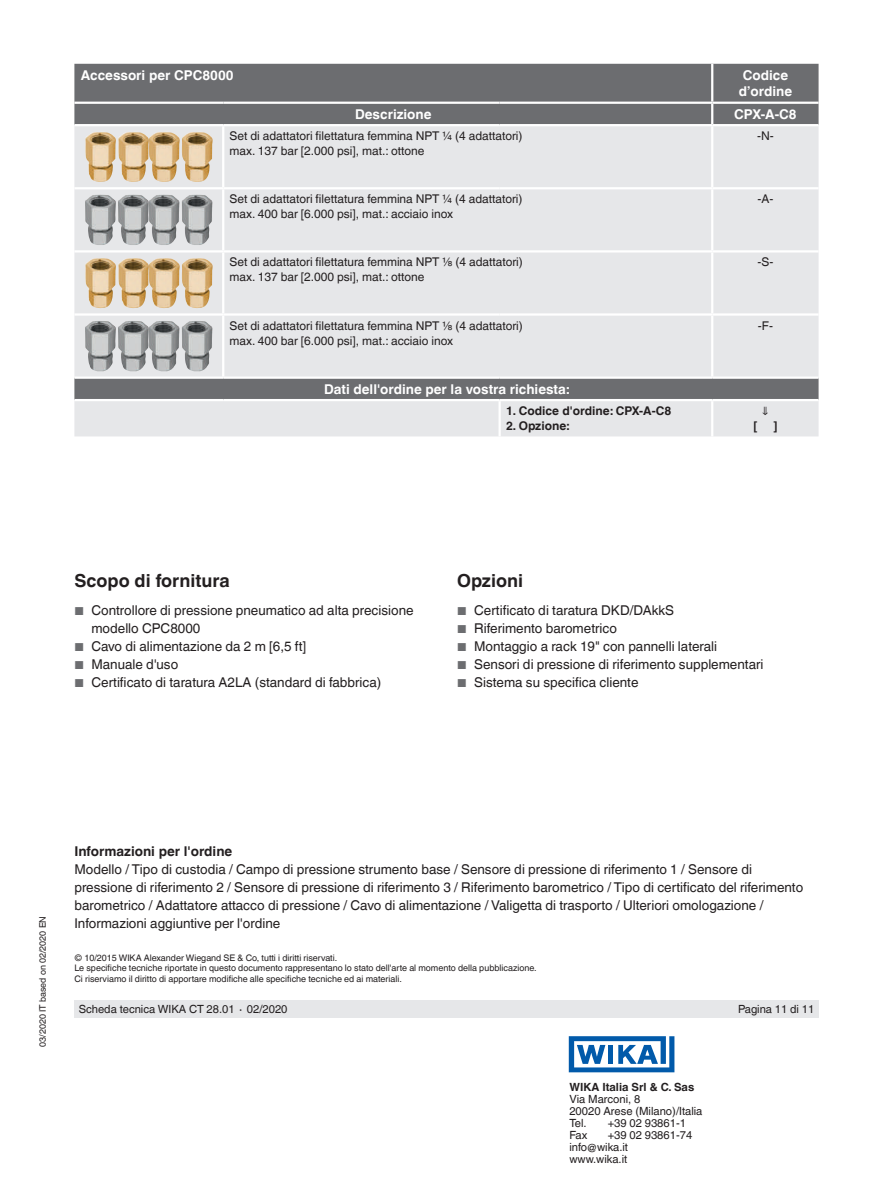
<style>
.page{position:relative;width:893px;height:1188px;background:#fff}
.page>*{position:absolute;margin:0;border:0;box-sizing:border-box;transform-origin:0 0}
.t1{font:700 18px "Helvetica World";color:#231f20}
.t2{font:13.5px/18px "Helvetica World";color:#231f20}
.t3{font:700 13.5px/16.5px "Helvetica World";color:#fff}
.t4{font:700 13.5px "Helvetica World";color:#231f20}
.t5{font:12px/15px "Helvetica World";color:#231f20}
.t6{font:700 12px "Helvetica World";color:#231f20}
.t7{font:11.25px/12px "Helvetica World";color:#231f20}
.t8{font:700 11.25px "Helvetica World";color:#231f20}
.t9{font:9px/10.5px "Helvetica World";color:#231f20}
.s1{font-size:11.55px;color:#6c6d70}
</style>
<div class="page">
<div style="left:74px;top:1000px;width:745px;height:18px;background:#e6e7e9"></div>
<svg style="left:569px;top:1036px;width:105px;height:36px"></svg>
<div style="left:74px;top:64px;width:745px;height:60px;background:#6c6d70"></div>
<svg style="left:74px;top:126px;width:745px;height:310px;background:#dcdddf"></svg>
<hr style="left:222px;top:126px;width:2px;height:61px;background:#fff">
<hr style="left:711px;top:126px;width:2px;height:61px;background:#fff">
<hr style="left:711px;top:64px;width:2px;height:38px;background:#fff">
<hr style="left:74px;top:102px;width:149px;height:2px;background:#fff">
<hr style="left:223px;top:102px;width:277px;height:2px;background:#fff">
<hr style="left:500px;top:102px;width:212px;height:2px;background:#fff">
<hr style="left:712px;top:102px;width:107px;height:2px;background:#fff">
<hr style="left:711px;top:104px;width:2px;height:20px;background:#fff">
<hr style="left:74px;top:187px;width:149px;height:2px;background:#fff">
<hr style="left:223px;top:187px;width:277px;height:2px;background:#fff">
<hr style="left:222px;top:189px;width:2px;height:61px;background:#fff">
<hr style="left:500px;top:187px;width:212px;height:2px;background:#fff">
<hr style="left:712px;top:187px;width:107px;height:2px;background:#fff">
<hr style="left:711px;top:189px;width:2px;height:61px;background:#fff">
<hr style="left:74px;top:250px;width:149px;height:3px;background:#fff">
<hr style="left:223px;top:250px;width:277px;height:3px;background:#fff">
<hr style="left:222px;top:253px;width:2px;height:60px;background:#fff">
<hr style="left:500px;top:250px;width:212px;height:3px;background:#fff">
<hr style="left:712px;top:250px;width:107px;height:3px;background:#fff">
<hr style="left:711px;top:253px;width:2px;height:60px;background:#fff">
<hr style="left:74px;top:313px;width:149px;height:3px;background:#fff">
<hr style="left:223px;top:313px;width:277px;height:3px;background:#fff">
<hr style="left:222px;top:316px;width:2px;height:61px;background:#fff">
<hr style="left:500px;top:313px;width:212px;height:3px;background:#fff">
<hr style="left:712px;top:313px;width:107px;height:3px;background:#fff">
<hr style="left:711px;top:316px;width:2px;height:61px;background:#fff">
<hr style="left:74px;top:377px;width:149px;height:2px;background:#fff">
<hr style="left:223px;top:377px;width:277px;height:2px;background:#fff">
<hr style="left:500px;top:377px;width:212px;height:2px;background:#fff">
<hr style="left:712px;top:377px;width:107px;height:2px;background:#fff">
<hr style="left:74px;top:399px;width:149px;height:2px;background:#fff">
<hr style="left:223px;top:399px;width:277px;height:2px;background:#fff">
<hr style="left:500px;top:399px;width:212px;height:2px;background:#fff">
<hr style="left:498px;top:401px;width:3px;height:35px;background:#fff">
<hr style="left:712px;top:399px;width:107px;height:2px;background:#fff">
<hr style="left:711px;top:401px;width:2px;height:35px;background:#fff">
<img style="left:84px;top:132px;width:129px;height:50px">
<img style="left:85px;top:195px;width:31px;height:50px">
<img style="left:118px;top:195px;width:62px;height:50px">
<img style="left:182px;top:195px;width:31px;height:50px">
<img style="left:84px;top:258px;width:129px;height:51px">
<img style="left:85px;top:321px;width:31px;height:50px">
<img style="left:118px;top:321px;width:62px;height:50px">
<img style="left:182px;top:321px;width:31px;height:50px">
<p class="t3" style="left:81px;top:67px;width:154px">Accessori per CPC8000</p>
<p class="t3" style="left:739px;top:67px;width:55px">Codice d’ordine</p>
<p class="t3" style="left:355px;top:106px;width:78px">Descrizione</p>
<p class="t3" style="left:734px;top:106px;width:64px">CPX-A-C8</p>
<p class="t5" style="left:230px;top:129px;width:294px">Set di adattatori filettatura femmina NPT ¼ (4 adattatori) max. 137 bar [2.000 psi], mat.: ottone</p>
<p class="t5" style="left:757px;top:129px;width:18px">-N-</p>
<p class="t5" style="left:230px;top:192px;width:294px">Set di adattatori filettatura femmina NPT ¼ (4 adattatori) max. 400 bar [6.000 psi], mat.: acciaio inox</p>
<p class="t5" style="left:757px;top:192px;width:17px">-A-</p>
<p class="t5" style="left:230px;top:255px;width:295px">Set di adattatori filettatura femmina NPT ⅛ (4 adattatori) max. 137 bar [2.000 psi], mat.: ottone</p>
<p class="t5" style="left:757px;top:255px;width:17px">-S-</p>
<p class="t5" style="left:230px;top:318px;width:295px">Set di adattatori filettatura femmina NPT ⅛ (4 adattatori) max. 400 bar [6.000 psi], mat.: acciaio inox</p>
<p class="t5" style="left:758px;top:318px;width:17px">-F-</p>
<p class="t3" style="left:324px;top:381px;width:247px">Dati dell'ordine per la vostra richiesta:</p>
<p class="t6" style="left:506px;top:404px;width:167px">1. Codice d'ordine: CPX-A-C8</p>
<p class="t6" style="left:506px;top:419px;width:65px">2. Opzione:</p>
<p class="t5" style="left:762px;top:403px;width:9px">⇓</p>
<p class="t6" style="left:753px;top:419px;width:5px">[</p>
<p class="t6" style="left:773px;top:419px;width:5px">]</p>
<h1 class="t1" style="left:74px;top:570px;width:157px">Scopo di fornitura</h1>
<p class="t2" style="left:91px;top:602px;width:324px;text-indent:-17px"><span class="s1">■</span> Controllore di pressione pneumatico ad alta precisione modello CPC8000</p>
<p class="t2" style="left:74px;top:638px;width:233px"><span class="s1">■</span> Cavo di alimentazione da 2 m [6,5 ft]</p>
<p class="t2" style="left:74px;top:656px;width:105px"><span class="s1">■</span> Manuale d'uso</p>
<p class="t2" style="left:74px;top:674px;width:308px"><span class="s1">■</span> Certificato di taratura A2LA (standard di fabbrica)</p>
<h1 class="t1" style="left:457px;top:570px;width:67px">Opzioni</h1>
<p class="t2" style="left:457px;top:602px;width:219px"><span class="s1">■</span> Certificato di taratura DKD/DAkkS</p>
<p class="t2" style="left:457px;top:620px;width:161px"><span class="s1">■</span> Riferimento barometrico</p>
<p class="t2" style="left:457px;top:638px;width:262px"><span class="s1">■</span> Montaggio a rack 19" con pannelli laterali</p>
<p class="t2" style="left:457px;top:656px;width:308px"><span class="s1">■</span> Sensori di pressione di riferimento supplementari</p>
<p class="t2" style="left:457px;top:674px;width:183px"><span class="s1">■</span> Sistema su specifica cliente</p>
<p class="t9" style="left:37px;top:1047px;width:132px;rotate:-90deg">03/2020 IT based on 02/2020 EN</p>
<p class="t4" style="left:74px;top:843px;width:159px">Informazioni per l'ordine</p>
<p class="t2" style="left:74px;top:860px;width:730px">Modello / Tipo di custodia / Campo di pressione strumento base / Sensore di pressione di riferimento 1 / Sensore di pressione di riferimento 2 / Sensore di pressione di riferimento 3 / Riferimento barometrico / Tipo di certificato del riferimento barometrico / Adattatore attacco di pressione / Cavo di alimentazione / Valigetta di trasporto / Ulteriori omologazione / Informazioni aggiuntive per l'ordine</p>
<p class="t9" style="left:74px;top:952px;width:464px">© 10/2015 WIKA Alexander Wiegand SE &amp; Co, tutti i diritti riservati.<br>Le specifiche tecniche riportate in questo documento rappresentano lo stato dell'arte al momento della pubblicazione.<br>Ci riserviamo il diritto di apportare modifiche alle specifiche tecniche ed ai materiali.</p>
<p class="t7" style="left:79px;top:1003px;width:210px">Scheda tecnica WIKA CT 28.01 ∙ 02/2020</p>
<p class="t7" style="left:738px;top:1003px;width:78px">Pagina 11 di 11</p>
<p class="t8" style="left:569px;top:1081px;width:126px">WIKA Italia Srl &amp; C. Sas</p>
<p class="t7" style="left:569px;top:1093px;width:135px">Via Marconi, 8<br>20020 Arese (Milano)/Italia<br>Tel.</p>
<p class="t7" style="left:608px;top:1117px;width:80px">+39 02 93861-1</p>
<p class="t7" style="left:569px;top:1129px;width:19px">Fax</p>
<p class="t7" style="left:569px;top:1129px;width:124px;text-indent:38px">+39 02 93861-74 info@wika.it<br>www.wika.it</p>
</div>
